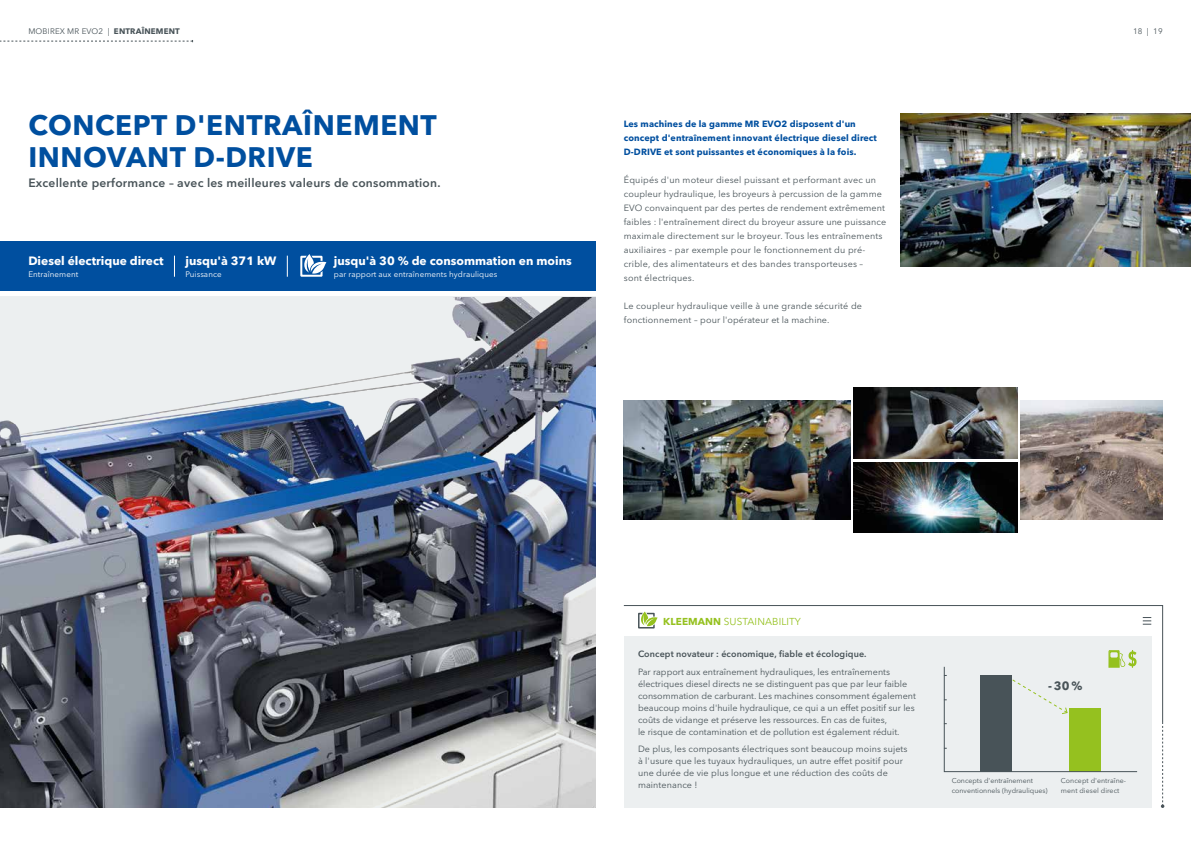
<style>
.page{position:relative;width:1191px;height:842px;background:#fff}
.page>*{position:absolute;margin:0;border:0;box-sizing:border-box;transform-origin:0 0}
.t1{font:700 28px/32px "Avenir Next LT Pro";letter-spacing:.02em;color:#004f9f}
.t2{font:700 12px "Avenir Next LT Pro";color:#fff}
.t3{font:600 12px "Avenir Next LT Pro";letter-spacing:.02em;color:#485358}
.t4{font:700 12px "Avenir Next LT Pro";color:#485358}
.t5{font:10px "Avenir Next LT Pro";letter-spacing:.01em;color:#95c11f}
.t6{font:9px/14px "Avenir Next LT Pro";letter-spacing:.01em;color:#485358}
.t7{font:700 9px/14px "Avenir Next LT Pro";letter-spacing:.01em;color:#004f9f}
.t8{font:600 9px "Avenir Next LT Pro";letter-spacing:.01em;color:#485358}
.t9{font:8px "Avenir Next LT Pro";letter-spacing:.01em;color:#fff}
.t10{font:8px "Avenir Next LT Pro";letter-spacing:.02em;color:#485358}
.t11{font:7px/10px "Avenir Next LT Pro";color:#485358}
.s1{font-weight:700}
</style>
<div class="page">
<svg style="left:0;top:40px;width:193px;height:2px"></svg>
<img style="left:0;top:298px;width:595px;height:510px">
<div style="left:0;top:241px;width:595px;height:49px;background:#004f9f"></div>
<svg style="left:174px;top:256px;width:1px;height:21px"></svg>
<svg style="left:287px;top:256px;width:1px;height:21px"></svg>
<img style="left:624px;top:401px;width:226px;height:119px">
<img style="left:1020px;top:401px;width:142px;height:119px">
<img style="left:853px;top:388px;width:164px;height:71px">
<img style="left:853px;top:462px;width:164px;height:71px">
<img style="left:900px;top:113px;width:291px;height:154px">
<div style="left:624px;top:636px;width:527px;height:172px;background:#eceff0"></div>
<svg style="left:623px;top:605px;width:540px;height:117px"></svg>
<svg style="left:1160px;top:722px;width:4px;height:86px"></svg>
<svg style="left:1142px;top:617px;width:9px;height:8px"></svg>
<svg style="left:943px;top:650px;width:194px;height:122px"></svg>
<svg style="left:300px;top:254px;width:26px;height:23px"></svg>
<svg style="left:638px;top:611px;width:19px;height:17px"></svg>
<p class="t10" style="left:28px;top:27px;width:153px">MOBIREX MR EVO2 | <span class="s1">ENTRAÎNEMENT</span></p>
<h1 class="t1" style="left:28px;top:109px;width:410px">CONCEPT D'ENTRAÎNEMENT<br>INNOVANT D-DRIVE</h1>
<h2 class="t3" style="left:28px;top:175px;width:414px">Excellente performance – avec les meilleures valeurs de consommation.</h2>
<h2 class="t2" style="left:28px;top:253px;width:137px">Diesel électrique direct</h2>
<p class="t9" style="left:28px;top:269px;width:51px">Entraînement</p>
<h2 class="t2" style="left:185px;top:253px;width:92px">jusqu'à 371 kW</h2>
<p class="t9" style="left:185px;top:269px;width:38px">Puissance</p>
<h2 class="t2" style="left:334px;top:253px;width:239px">jusqu'à 30 % de consommation en moins</h2>
<p class="t9" style="left:334px;top:269px;width:165px">par rapport aux entraînements hydrauliques</p>
<p class="t7" style="left:624px;top:117px;width:254px">Les machines de la gamme MR EVO2 disposent d'un concept d'entraînement innovant électrique diesel direct<br>D-DRIVE et sont puissantes et économiques à la fois.</p>
<p class="t6" style="left:624px;top:173px;width:264px">Équipés d'un moteur diesel puissant et performant avec un coupleur hydraulique, les broyeurs à percussion de la gamme EVO convainquent par des pertes de rendement extrêmement faibles : l'entraînement direct du broyeur assure une puissance maximale directement sur le broyeur. Tous les entraînements auxiliaires – par exemple pour le fonctionnement du pré&shy;crible, des alimentateurs et des bandes transporteuses –<br>sont électriques.</p>
<p class="t6" style="left:624px;top:299px;width:240px">Le coupleur hydraulique veille à une grande sécurité de fonctionnement – pour l'opérateur et la machine.</p>
<p class="t10" style="left:1133px;top:27px;width:31px">18 | 19</p>
<p class="t5" style="left:663px;top:615px;width:139px"><span class="s1">KLEEMANN</span> SUSTAINABILITY</p>
<p class="t8" style="left:638px;top:648px;width:230px">Concept novateur : économique, fiable et écologique.</p>
<p class="t6" style="left:638px;top:665px;width:279px;line-height:12px">Par rapport aux entraînement hydrauliques, les entraînements électriques diesel directs ne se distinguent pas que par leur faible consommation de carburant. Les machines consomment également beaucoup moins d'huile hydraulique, ce qui a un effet positif sur les coûts de vidange et préserve les ressources. En cas de fuites,<br>le risque de contamination et de pollution est également réduit.</p>
<p class="t6" style="left:638px;top:743px;width:271px;line-height:12px">De plus, les composants électriques sont beaucoup moins sujets à l'usure que les tuyaux hydrauliques, un autre effet positif pour une durée de vie plus longue et une réduction des coûts de maintenance !</p>
<h2 class="t4" style="left:1048px;top:678px;width:35px">-30%</h2>
<p class="t11" style="left:951px;top:776px;width:97px">Concepts d'entraînement conventionnels (hydrauliques)</p>
<p class="t11" style="left:1060px;top:776px;width:67px">Concept d'entraîne&shy;ment diesel direct</p>
</div>
